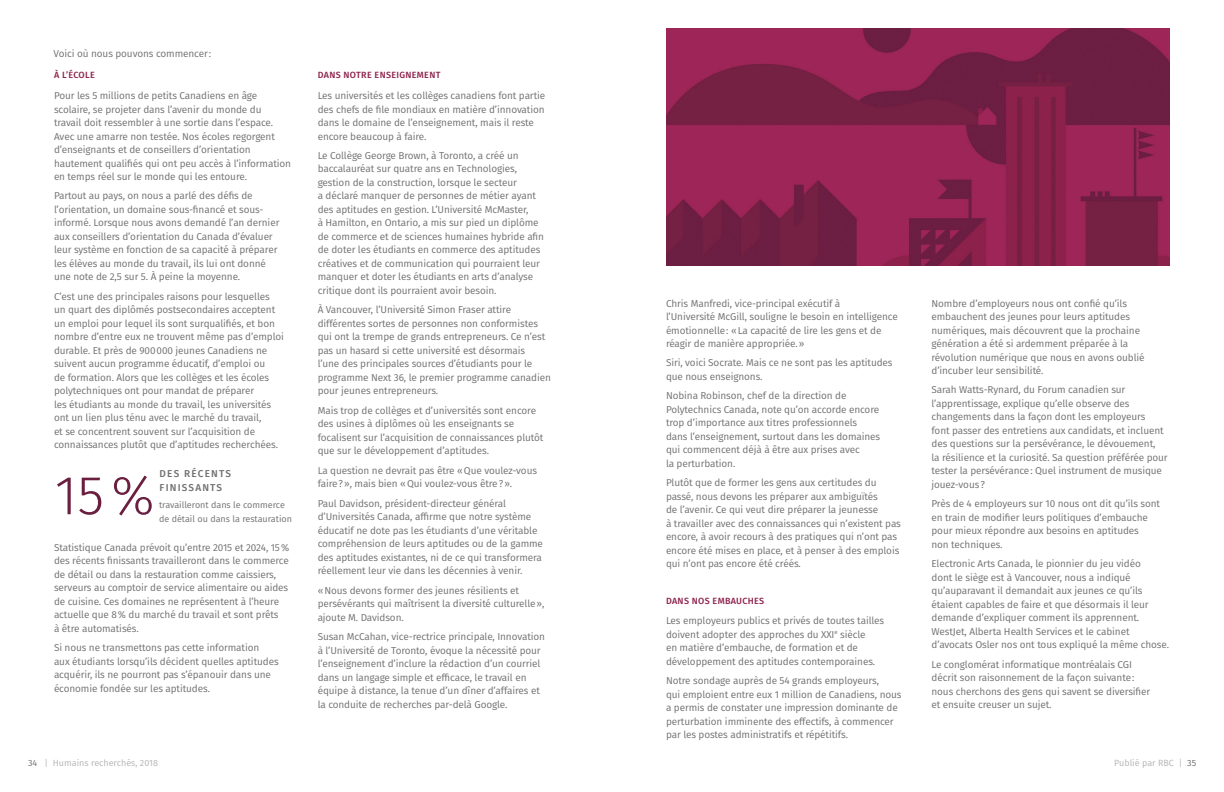
<style>
.page{position:relative;width:1224px;height:792px;background:#fff}
.page>*{position:absolute;margin:0;border:0;box-sizing:border-box;transform-origin:0 0}
.t1{font:300 55px "Fira Sans";color:#6b1f40}
.t2{font:10px/13.5px "Fira Sans";letter-spacing:-.01em;color:#6f6f70}
.t3{font:500 10px/14px "Fira Sans";letter-spacing:.12em;color:#6f6f70}
.t4{font:9px/14px "Fira Sans";color:#6f6f70}
.t5{font:500 9px "Fira Sans";letter-spacing:.035em;color:#8c214a}
.t6{font:9px "Fira Sans";color:#b4b4b5}
.s1{color:#6f6f70}
</style>
<div class="page">
<img style="left:666px;top:29px;width:504px;height:237px">
<p class="t2" style="left:54px;top:46px;width:159px">Voici où nous pouvons commencer:</p>
<p class="t5" style="left:54px;top:68px;width:42px">À L’ÉCOLE</p>
<p class="t2" style="left:54px;top:89px;width:239px">Pour les 5 millions de petits Canadiens en âge scolaire, se projeter dans l’avenir du monde du travail doit ressembler à une sortie dans l’espace.<br>Avec une amarre non testée. Nos écoles regorgent d’enseignants et de conseillers d’orientation hautement qualifiés qui ont peu accès à l’information en temps réel sur le monde qui les entoure.</p>
<p class="t2" style="left:54px;top:189px;width:227px">Partout au pays, on nous a parlé des défis de l’orientation, un domaine sous-financé et sous&shy;informé. Lorsque nous avons demandé l’an dernier aux conseillers d’orientation du Canada d’évaluer leur système en fonction de sa capacité à préparer les élèves au monde du travail, ils lui ont donné une note de 2,5 sur 5. À peine la moyenne.</p>
<p class="t2" style="left:54px;top:289px;width:231px">C’est une des principales raisons pour lesquelles<br>un quart des diplômés postsecondaires acceptent un emploi pour lequel ils sont surqualifiés, et bon nombre d’entre eux ne trouvent même pas d’emploi durable. Et près de 900000 jeunes Canadiens ne suivent aucun programme éducatif, d’emploi ou<br>de formation. Alors que les collèges et les écoles polytechniques ont pour mandat de préparer<br>les étudiants au monde du travail, les universités ont un lien plus ténu avec le marché du travail,<br>et se concentrent souvent sur l’acquisition de connaissances plutôt que d’aptitudes recherchées.</p>
<h1 class="t1" style="left:55px;top:456px;width:101px">15%</h1>
<p class="t3" style="left:160px;top:466px;width:73px">DES RÉCENTS<br>FINISSANTS</p>
<p class="t4" style="left:159px;top:498px;width:135px">travailleront dans le commerce de détail ou dans la restauration</p>
<p class="t2" style="left:54px;top:540px;width:237px">Statistique Canada prévoit qu’entre 2015 et 2024, 15% des récents finissants travailleront dans le commerce de détail ou dans la restauration comme caissiers, serveurs au comptoir de service alimentaire ou aides de cuisine. Ces domaines ne représentent à l’heure actuelle que 8% du marché du travail et sont prêts<br>à être automatisés.</p>
<p class="t2" style="left:54px;top:641px;width:226px">Si nous ne transmettons pas cette information<br>aux étudiants lorsqu’ils décident quelles aptitudes acquérir, ils ne pourront pas s’épanouir dans une économie fondée sur les aptitudes.</p>
<p class="t5" style="left:318px;top:68px;width:124px">DANS NOTRE ENSEIGNEMENT</p>
<p class="t2" style="left:318px;top:89px;width:229px">Les universités et les collèges canadiens font partie des chefs de file mondiaux en matière d’innovation dans le domaine de l’enseignement, mais il reste encore beaucoup à faire.</p>
<p class="t2" style="left:318px;top:149px;width:228px">Le Collège George Brown, à Toronto, a créé un baccalauréat sur quatre ans en Technologies, gestion de la construction, lorsque le secteur<br>a déclaré manquer de personnes de métier ayant des aptitudes en gestion. L’Université McMaster,<br>à Hamilton, en Ontario, a mis sur pied un diplôme de commerce et de sciences humaines hybride afin de doter les étudiants en commerce des aptitudes créatives et de communication qui pourraient leur manquer et doter les étudiants en arts d’analyse critique dont ils pourraient avoir besoin.</p>
<p class="t2" style="left:318px;top:303px;width:235px">À Vancouver, l’Université Simon Fraser attire différentes sortes de personnes non conformistes qui ont la trempe de grands entrepreneurs. Ce n’est pas un hasard si cette université est désormais<br>l’une des principales sources d’étudiants pour le programme Next 36, le premier programme canadien pour jeunes entrepreneurs.</p>
<p class="t2" style="left:318px;top:403px;width:227px">Mais trop de collèges et d’universités sont encore des usines à diplômes où les enseignants se focalisent sur l’acquisition de connaissances plutôt que sur le développement d’aptitudes.</p>
<p class="t2" style="left:318px;top:463px;width:221px">La question ne devrait pas être «Que voulez-vous faire?», mais bien «Qui voulez-vous être?».</p>
<p class="t2" style="left:318px;top:496px;width:227px">Paul Davidson, président-directeur général d’Universités Canada, affirme que notre système éducatif ne dote pas les étudiants d’une véritable compréhension de leurs aptitudes ou de la gamme des aptitudes existantes, ni de ce qui transformera réellement leur vie dans les décennies à venir.</p>
<p class="t2" style="left:318px;top:583px;width:228px">«Nous devons former des jeunes résilients et persévérants qui maîtrisent la diversité culturelle», ajoute M. Davidson.</p>
<p class="t2" style="left:318px;top:630px;width:229px">Susan McCahan, vice-rectrice principale, Innovation à l’Université de Toronto, évoque la nécessité pour l’enseignement d’inclure la rédaction d’un courriel dans un langage simple et efficace, le travail en équipe à distance, la tenue d’un dîner d’affaires et la conduite de recherches par-delà Google.</p>
<p class="t2" style="left:666px;top:296px;width:233px">Chris Manfredi, vice-principal exécutif à<br>l’Université McGill, souligne le besoin en intelligence émotionnelle: «La capacité de lire les gens et de réagir de manière appropriée.»</p>
<p class="t2" style="left:666px;top:356px;width:228px">Siri, voici Socrate. Mais ce ne sont pas les aptitudes que nous enseignons.</p>
<p class="t2" style="left:666px;top:389px;width:216px">Nobina Robinson, chef de la direction de Polytechnics Canada, note qu’on accorde encore trop d’importance aux titres professionnels dans l’enseignement, surtout dans les domaines qui commencent déjà à être aux prises avec<br>la perturbation.</p>
<p class="t2" style="left:666px;top:476px;width:236px">Plutôt que de former les gens aux certitudes du passé, nous devons les préparer aux ambiguïtés<br>de l’avenir. Ce qui veut dire préparer la jeunesse<br>à travailler avec des connaissances qui n’existent pas encore, à avoir recours à des pratiques qui n’ont pas encore été mises en place, et à penser à des emplois qui n’ont pas encore été créés.</p>
<p class="t5" style="left:666px;top:593px;width:100px">DANS NOS EMBAUCHES</p>
<p class="t2" style="left:666px;top:614px;width:220px">Les employeurs publics et privés de toutes tailles doivent adopter des approches du XXI<sup>e</sup> siècle<br>en matière d’embauche, de formation et de développement des aptitudes contemporaines.</p>
<p class="t2" style="left:666px;top:674px;width:237px">Notre sondage auprès de 54 grands employeurs,<br>qui emploient entre eux 1 million de Canadiens, nous a permis de constater une impression dominante de perturbation imminente des effectifs, à commencer par les postes administratifs et répétitifs.</p>
<p class="t2" style="left:932px;top:296px;width:215px">Nombre d’employeurs nous ont confié qu’ils embauchent des jeunes pour leurs aptitudes numériques, mais découvrent que la prochaine génération a été si ardemment préparée à la révolution numérique que nous en avons oublié d’incuber leur sensibilité.</p>
<p class="t2" style="left:932px;top:383px;width:238px">Sarah Watts-Rynard, du Forum canadien sur l’apprentissage, explique qu’elle observe des changements dans la façon dont les employeurs<br>font passer des entretiens aux candidats, et incluent des questions sur la persévérance, le dévouement,<br>la résilience et la curiosité. Sa question préférée pour tester la persévérance: Quel instrument de musique jouez-vous?</p>
<p class="t2" style="left:932px;top:497px;width:230px">Près de 4 employeurs sur 10 nous ont dit qu’ils sont en train de modifier leurs politiques d’embauche pour mieux répondre aux besoins en aptitudes<br>non techniques.</p>
<p class="t2" style="left:932px;top:557px;width:239px">Electronic Arts Canada, le pionnier du jeu vidéo<br>dont le siège est à Vancouver, nous a indiqué qu’auparavant il demandait aux jeunes ce qu’ils étaient capables de faire et que désormais il leur demande d’expliquer comment ils apprennent.<br>WestJet, Alberta Health Services et le cabinet d’avocats Osler nos ont tous expliqué la même chose.</p>
<p class="t2" style="left:932px;top:657px;width:220px">Le conglomérat informatique montréalais CGI décrit son raisonnement de la façon suivante: nous cherchons des gens qui savent se diversifier et ensuite creuser un sujet.</p>
<p class="t6" style="left:28px;top:757px;width:131px"><span class="s1">34</span> | Humains recherchés, 2018</p>
<p class="t6" style="left:1114px;top:756px;width:84px">Publié par RBC | <span class="s1">35</span></p>
</div>
